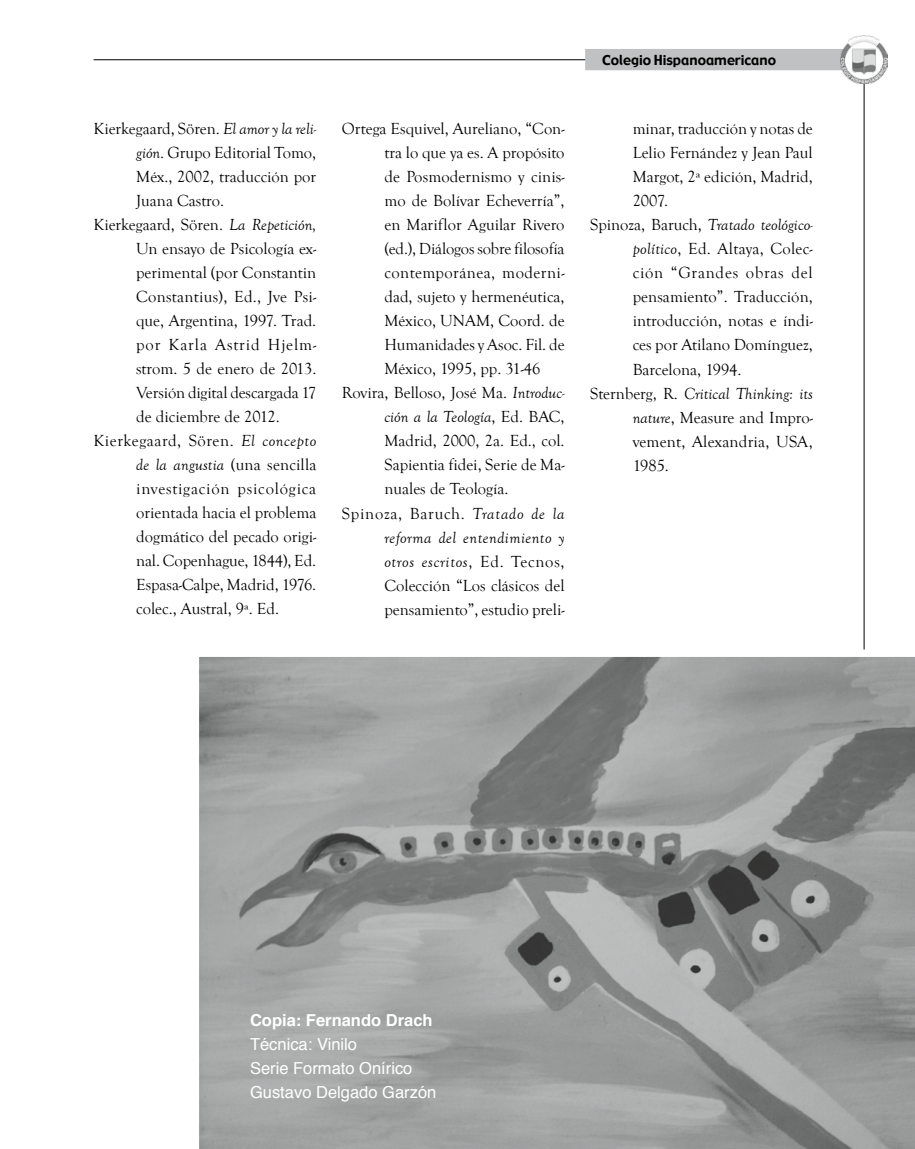
<style>
.page{position:relative;width:915px;height:1149px;background:#fff}
.page>*{position:absolute;margin:0;border:0;box-sizing:border-box;transform-origin:0 0}
.t1{font:16.5px "Goudy Old Style T";color:#000}
.t2{font:italic 16.5px "Goudy Old Style T";letter-spacing:.005em;color:#000}
.t3{font:16.5px/24px "Helvetica";color:#fff}
.t4{font:16.5px "Goudy Old Style T";letter-spacing:.045em;color:#000}
.t5{font:16.5px "Goudy Old Style T";letter-spacing:.035em;color:#000}
.t6{font:16.5px "Goudy Old Style T";letter-spacing:.05em;color:#000}
.t7{font:italic 16.5px "Goudy Old Style T";letter-spacing:.03em;color:#000}
.t8{font:italic 16.5px "Goudy Old Style T";letter-spacing:.04em;color:#000}
.t9{font:16.5px "Goudy Old Style T";letter-spacing:.025em;color:#000}
.t10{font:16.5px "Goudy Old Style T";letter-spacing:.055em;color:#000}
.t11{font:700 16.5px "Helvetica";color:#fff}
.t12{font:13.5px "Gadget";color:#000}
.s1{font-style:italic}
.s2{font-style:normal}
</style>
<div class="page">
<hr style="left:863px;top:82px;width:1px;height:1007px;background:#000">
<hr style="left:94px;top:59px;width:503px;height:1px;background:#000">
<div style="left:585px;top:49px;width:255px;height:21px;background:#c0c1c2"></div>
<img style="left:840px;top:36px;width:46px;height:48px">
<svg style="left:199px;top:649px;width:715px;height:499px;background:#999a9a"></svg>
<p class="t1" style="left:94px;top:119px;width:224px">Kierkegaard, Sören. <span class="s1">El amor y la reli-</span></p>
<p class="t1" style="left:136px;top:143px;width:181px"><span class="s1">gión</span>. Grupo Editorial Tomo,</p>
<p class="t1" style="left:136px;top:167px;width:181px">Méx., 2002, traducción por</p>
<p class="t1" style="left:136px;top:191px;width:89px">Juana Castro.</p>
<p class="t1" style="left:94px;top:215px;width:224px">Kierkegaard, Sören. <span class="s1">La Repetición,</span></p>
<p class="t1" style="left:136px;top:239px;width:182px">Un ensayo de Psicología ex-</p>
<p class="t1" style="left:136px;top:263px;width:181px">perimental (por Constantin</p>
<p class="t1" style="left:136px;top:287px;width:182px">Constantius), Ed., Jve Psi-</p>
<p class="t1" style="left:136px;top:311px;width:181px">que, Argentina, 1997. Trad.</p>
<p class="t10" style="left:136px;top:335px;width:181px">por Karla Astrid Hjelm-</p>
<p class="t1" style="left:136px;top:359px;width:182px">strom. 5 de enero de 2013.</p>
<p class="t1" style="left:136px;top:383px;width:181px">Versión digital descargada 17</p>
<p class="t1" style="left:136px;top:407px;width:145px">de diciembre de 2012.</p>
<p class="t5" style="left:94px;top:431px;width:224px">Kierkegaard, Sören. <span class="s1">El concepto</span></p>
<p class="t2" style="left:136px;top:456px;width:182px">de la angustia <span class="s2">(una sencilla</span></p>
<p class="t6" style="left:136px;top:479px;width:181px">investigación psicológica</p>
<p class="t1" style="left:136px;top:503px;width:181px">orientada hacia el problema</p>
<p class="t1" style="left:136px;top:528px;width:182px">dogmático del pecado origi-</p>
<p class="t1" style="left:136px;top:552px;width:181px">nal. Copenhague, 1844), Ed.</p>
<p class="t1" style="left:136px;top:576px;width:181px">Espasa-Calpe, Madrid, 1976.</p>
<p class="t1" style="left:136px;top:600px;width:144px">colec., Austral, 9ª. Ed.</p>
<p class="t1" style="left:342px;top:120px;width:224px">Ortega Esquivel, Aureliano, “Con-</p>
<p class="t1" style="left:384px;top:144px;width:182px">tra lo que ya es. A propósito</p>
<p class="t1" style="left:384px;top:168px;width:182px">de Posmodernismo y cinis-</p>
<p class="t1" style="left:384px;top:192px;width:181px">mo de Bolívar Echeverría”,</p>
<p class="t1" style="left:384px;top:216px;width:181px">en Mariflor Aguilar Rivero</p>
<p class="t1" style="left:384px;top:240px;width:181px">(ed.), Diálogos sobre filosofía</p>
<p class="t9" style="left:384px;top:264px;width:182px">contemporánea, moderni-</p>
<p class="t1" style="left:384px;top:288px;width:181px">dad, sujeto y hermenéutica,</p>
<p class="t1" style="left:384px;top:312px;width:181px">México, UNAM, Coord. de</p>
<p class="t1" style="left:384px;top:336px;width:182px">Humanidades y Asoc. Fil. de</p>
<p class="t1" style="left:384px;top:360px;width:157px">México, 1995, pp. 31-46</p>
<p class="t1" style="left:342px;top:384px;width:224px">Rovira, Belloso, José Ma. <span class="s1">Introduc-</span></p>
<p class="t2" style="left:384px;top:408px;width:181px">ción a la Teología<span class="s2">, Ed. BAC,</span></p>
<p class="t1" style="left:384px;top:432px;width:182px">Madrid, 2000, 2a. Ed., col.</p>
<p class="t1" style="left:384px;top:456px;width:182px">Sapientia fidei, Serie de Ma-</p>
<p class="t1" style="left:384px;top:480px;width:125px">nuales de Teología.</p>
<p class="t4" style="left:342px;top:504px;width:224px">Spinoza, Baruch. <span class="s1">Tratado de la</span></p>
<p class="t7" style="left:384px;top:528px;width:182px">reforma del entendimiento y</p>
<p class="t8" style="left:384px;top:552px;width:182px">otros escritos<span class="s2">, Ed. Tecnos,</span></p>
<p class="t1" style="left:384px;top:576px;width:181px">Colección “Los clásicos del</p>
<p class="t1" style="left:384px;top:600px;width:181px">pensamiento”, estudio preli-</p>
<p class="t12" style="left:602px;top:51px;width:175px">Colegio Hispanoamericano</p>
<p class="t1" style="left:632px;top:120px;width:181px">minar, traducción y notas de</p>
<p class="t1" style="left:632px;top:144px;width:181px">Lelio Fernández y Jean Paul</p>
<p class="t1" style="left:632px;top:168px;width:181px">Margot, 2ª edición, Madrid,</p>
<p class="t1" style="left:632px;top:192px;width:37px">2007.</p>
<p class="t2" style="left:590px;top:216px;width:224px"><span class="s2">Spinoza, Baruch,</span> Tratado teológico-</p>
<p class="t1" style="left:632px;top:240px;width:181px"><span class="s1">político</span>, Ed. Altaya, Colec-</p>
<p class="t4" style="left:632px;top:264px;width:181px">ción “Grandes obras del</p>
<p class="t1" style="left:632px;top:288px;width:182px">pensamiento”. Traducción,</p>
<p class="t1" style="left:632px;top:312px;width:182px">introducción, notas e índi-</p>
<p class="t1" style="left:632px;top:336px;width:181px">ces por Atilano Domínguez,</p>
<p class="t1" style="left:632px;top:360px;width:110px">Barcelona, 1994.</p>
<p class="t2" style="left:590px;top:384px;width:224px"><span class="s2">Sternberg, R.</span> Critical Thinking: its</p>
<p class="t1" style="left:632px;top:408px;width:182px"><span class="s1">nature</span>, Measure and Impro-</p>
<p class="t1" style="left:632px;top:432px;width:182px">vement, Alexandria, USA,</p>
<p class="t1" style="left:632px;top:456px;width:38px">1985.</p>
<p class="t11" style="left:250px;top:1006px;width:184px">Copia: Fernando Drach</p>
<p class="t3" style="left:250px;top:1032px;width:188px">Técnica: Vinilo<br>Serie Formato Onírico<br>Gustavo Delgado Garzón</p>
</div>
